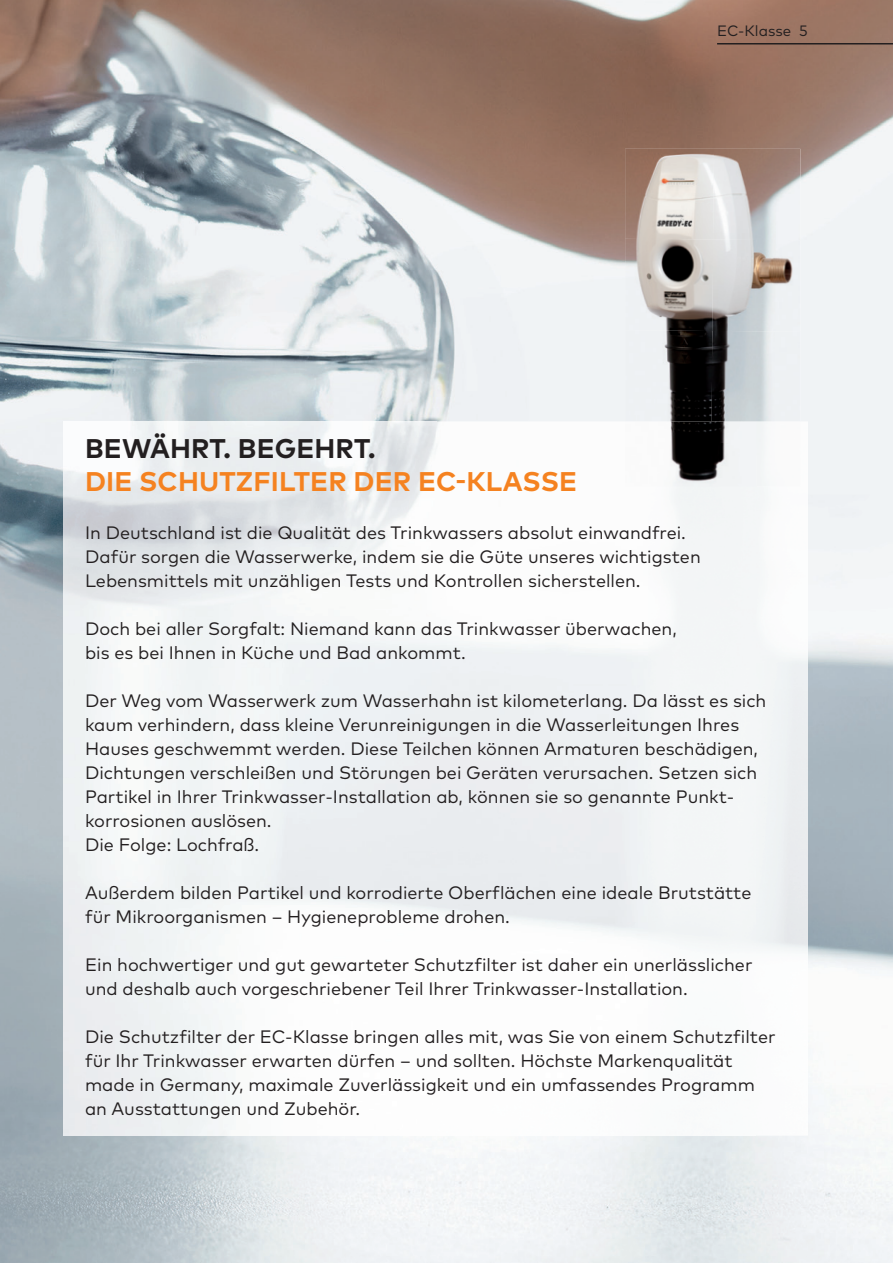
<style>
.page{position:relative;width:893px;height:1263px;background:#fff}
.page>*{position:absolute;margin:0;border:0;box-sizing:border-box;transform-origin:0 0}
.t1{font:700 27px "Mark Pro";letter-spacing:.005em;color:#f58220}
.t2{font:700 27px "Mark Pro";letter-spacing:.005em;color:#231f20}
.t3{font:18px/24px "Mark Pro";color:#231f20}
.t4{font:15px "Mark Pro";color:#231f20}
</style>
<div class="page">
<img style="left:0;top:0;width:893px;height:1263px">
<hr style="left:717px;top:43px;width:176px;height:2px;background:#231f20">
<img style="left:64px;top:422px;width:584px;height:713px">
<img style="left:755px;top:422px;width:53px;height:713px">
<div style="left:648px;top:486px;width:107px;height:649px;background:#f4f6f7"></div>
<img style="left:625px;top:149px;width:175px;height:181px">
<img style="left:625px;top:330px;width:175px;height:156px">
<p class="t4" style="left:717px;top:19px;width:92px">EC-Klasse 5</p>
<h1 class="t2" style="left:85px;top:428px;width:292px">BEWÄHRT. BEGEHRT.</h1>
<h1 class="t1" style="left:85px;top:461px;width:493px">DIE SCHUTZFILTER DER EC-KLASSE</h1>
<p class="t3" style="left:85px;top:519px;width:617px">In Deutschland ist die Qualität des Trinkwassers absolut einwandfrei.<br>Dafür sorgen die Wasserwerke, indem sie die Güte unseres wichtigsten<br>Lebensmittels mit unzähligen Tests und Kontrollen sicherstellen.</p>
<p class="t3" style="left:85px;top:615px;width:593px">Doch bei aller Sorgfalt: Niemand kann das Trink wasser überwachen, bis es bei Ihnen in Küche und Bad ankommt.</p>
<p class="t3" style="left:85px;top:687px;width:683px">Der Weg vom Wasserwerk zum Wasserhahn ist kilometerlang. Da lässt es sich kaum verhindern, dass kleine Verunreinigungen in die Wasserleitungen Ihres Hauses geschwemmt werden. Diese Teilchen können Armaturen beschädigen, Dichtungen verschleißen und Störungen bei Geräten verursachen. Setzen sich Partikel in Ihrer Trinkwasser-Installation ab, können sie so genannte Punkt&shy;korrosionen auslösen.<br>Die Folge: Lochfraß.</p>
<p class="t3" style="left:85px;top:879px;width:668px">Außerdem bilden Partikel und korrodierte Oberflächen eine ideale Brutstätte für Mikroorganismen – Hygieneprobleme drohen.</p>
<p class="t3" style="left:85px;top:951px;width:669px">Ein hochwertiger und gut gewarteter Schutzfilter ist daher ein unerlässlicher und deshalb auch vorgeschriebener Teil Ihrer Trinkwasser-Installation.</p>
<p class="t3" style="left:85px;top:1023px;width:692px">Die Schutzfilter der EC-Klasse bringen alles mit, was Sie von einem Schutzfilter für Ihr Trinkwasser erwarten dürfen – und sollten. Höchste Markenqualität made in Germany, maximale Zuverlässigkeit und ein umfassendes Programm an Ausstattungen und Zubehör.</p>
</div>
